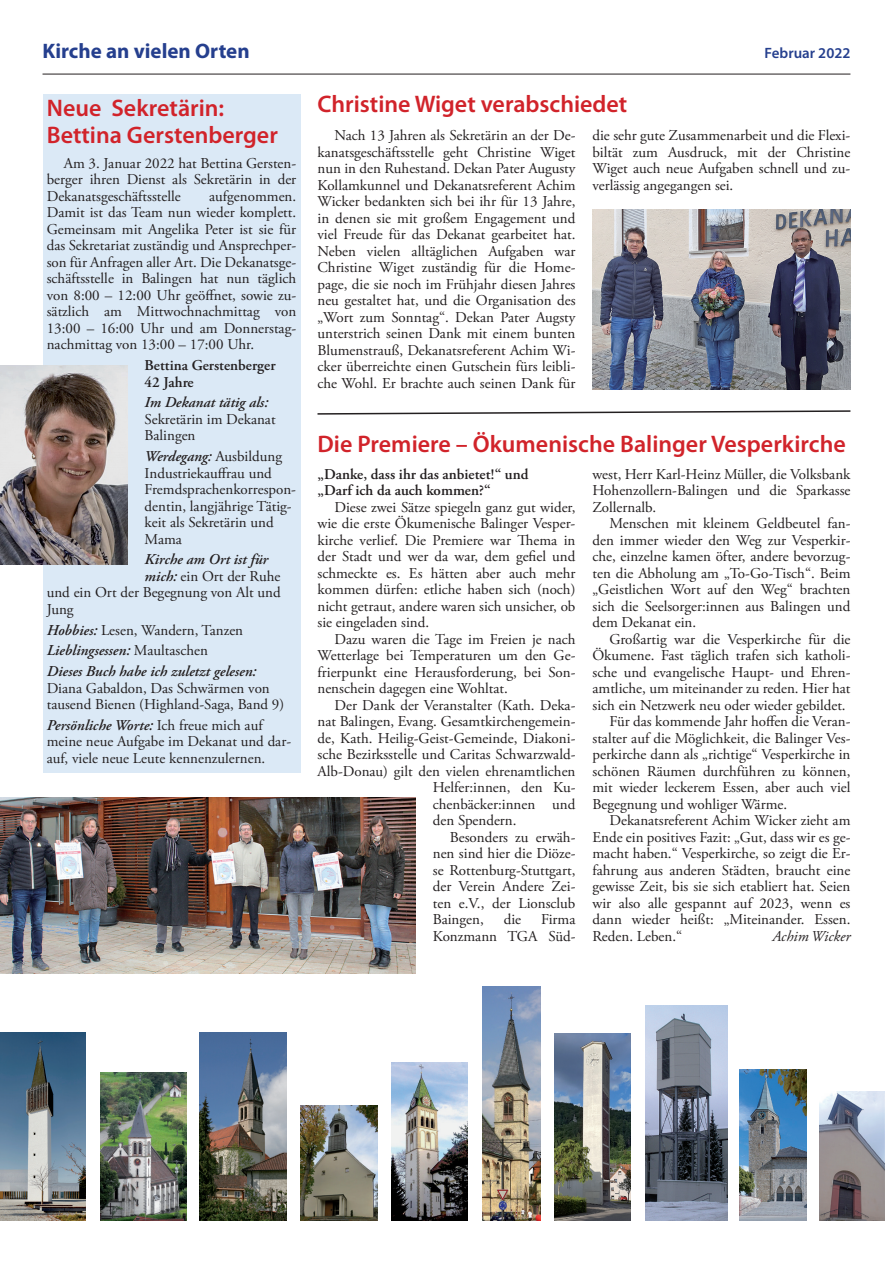
<style>
.page{position:relative;width:893px;height:1263px;background:#fff}
.page>*{position:absolute;margin:0;border:0;box-sizing:border-box;transform-origin:0 0}
.t1{font:600 24px/27px "Myriad Pro";color:#d1232a}
.t2{font:700 21px "Myriad Pro";color:#253f8e}
.t3{font:15px/16.5px "Adobe Garamond Pro";color:#231f20;text-align:justify}
.t4{font:italic 600 15px/20.7px "Adobe Garamond Pro";color:#231f20}
.t5{font:600 15px/16.5px "Adobe Garamond Pro";color:#231f20}
.t6{font:600 15px "Myriad Pro";color:#253f8e}
.t7{font:italic 15px "Adobe Garamond Pro";color:#231f20}
.s1{font-weight:600;font-style:italic}
.s2{font-weight:400;font-style:normal}
</style>
<div class="page">
<hr style="left:43px;top:74px;width:807px;height:1px;background:#231f20">
<img style="left:740px;top:1069px;width:66px;height:151px">
<img style="left:100px;top:1072px;width:87px;height:148px">
<img style="left:391px;top:1063px;width:77px;height:157px">
<img style="left:200px;top:1033px;width:87px;height:187px">
<img style="left:0;top:1033px;width:86px;height:187px">
<img style="left:300px;top:1106px;width:77px;height:114px">
<img style="left:554px;top:1034px;width:77px;height:186px">
<img style="left:819px;top:1091px;width:66px;height:129px">
<img style="left:483px;top:986px;width:57px;height:234px">
<img style="left:645px;top:1005px;width:82px;height:215px">
<div style="left:43px;top:94px;width:257px;height:678px;background:#dbe9f6"></div>
<img style="left:0;top:365px;width:128px;height:199px">
<img style="left:592px;top:209px;width:258px;height:180px">
<svg style="left:317px;top:410px;width:534px;height:5px"></svg>
<img style="left:0;top:797px;width:416px;height:176px">
<h2 class="t2" style="left:43px;top:38px;width:209px">Kirche an vielen Orten</h2>
<p class="t6" style="left:765px;top:44px;width:87px">Februar 2022</p>
<h1 class="t1" style="left:47px;top:94px;width:233px">Neue Sekretärin:<br>Bettina Gerstenberger</h1>
<p class="t3" style="left:47px;top:155px;width:251px;text-indent:17px">Am 3. Januar 2022 hat Bettina Gersten&shy;berger ihren Dienst als Sekretärin in der Dekanatsgeschäftsstelle</p>
<p class="t3" style="left:47px;top:188px;width:251px;text-indent:162px">aufgenommen.<br>Damit ist das Team nun wieder komplett.<br>Gemeinsam mit Angelika Peter ist sie für das Sekretariat zuständig und Ansprechper&shy;son für Anfragen aller Art. Die Dekanatsge&shy;schäftsstelle in Balingen hat nun täglich von 8:00 – 12:00 Uhr geöffnet, sowie zu&shy;sätzlich am Mittwochnachmittag von 13:00 – 16:00 Uhr und am Donnerstag&shy;nachmittag von 13:00 – 17:00 Uhr.</p>
<p class="t5" style="left:145px;top:357px;width:132px">Bettina Gerstenberger<br>42 Jahre</p>
<p class="t4" style="left:145px;top:393px;width:125px">Im Dekanat tätig als:</p>
<p class="t3" style="left:145px;top:411px;width:133px">Sekretärin im Dekanat<br>Balingen</p>
<p class="t3" style="left:145px;top:449px;width:153px;text-align:left"><span class="s1">Werdegang:</span> Ausbildung<br>Industriekauffrau und<br>Fremdsprachenkorrespon&shy;dentin, langjährige Tätig&shy;keit als Sekretärin und<br>Mama</p>
<p class="t4" style="left:145px;top:550px;width:125px">Kirche am Ort ist für</p>
<p class="t3" style="left:145px;top:568px;width:137px"><span class="s1">mich:</span> ein Ort der Ruhe</p>
<p class="t3" style="left:47px;top:585px;width:235px">und ein Ort der Begegnung von Alt und</p>
<p class="t3" style="left:47px;top:601px;width:28px">Jung</p>
<p class="t4" style="left:47px;top:620px;width:211px">Hobbies: <span class="s2">Lesen, Wandern, Tanzen<br></span>Lieblingsessen: <span class="s2">Maultaschen<br></span>Dieses Buch habe ich zuletzt gelesen:</p>
<p class="t3" style="left:47px;top:680px;width:239px">Diana Gabaldon, Das Schwärmen von tausend Bienen (Highland-Saga, Band 9)</p>
<p class="t3" style="left:47px;top:717px;width:246px;text-align:left"><span class="s1">Persönliche Worte:</span> Ich freue mich auf meine neue Aufgabe im Dekanat und dar&shy;auf, viele neue Leute kennenzulernen.</p>
<h1 class="t1" style="left:317px;top:89px;width:311px">Christine Wiget verabschiedet</h1>
<p class="t3" style="left:317px;top:128px;width:259px;text-indent:17px">Nach 13 Jahren als Sekretärin an der De&shy;kanatsgeschäftsstelle geht Christine Wiget nun in den Ruhestand. Dekan Pater Augusty Kollamkunnel und Dekanatsreferent Achim Wicker bedankten sich bei ihr für 13 Jahre, in denen sie mit großem Engagement und viel Freude für das Dekanat gearbeitet hat.<br>Neben vielen alltäglichen Aufgaben war Christine Wiget zuständig für die Home&shy;page, die sie noch im Frühjahr diesen Jahres neu gestaltet hat, und die Organisation des „Wort zum Sonntag“. Dekan Pater Augsty unterstrich seinen Dank mit einem bunten Blumenstrauß, Dekanatsreferent Achim Wi&shy;cker überreichte einen Gutschein fürs leibli&shy;che Wohl. Er brachte auch seinen Dank für</p>
<p class="t3" style="left:592px;top:128px;width:259px">die sehr gute Zusammenarbeit und die Flexi&shy;biltät zum Ausdruck, mit der Christine Wiget auch neue Aufgaben schnell und zu&shy;verlässig angegangen sei.</p>
<h1 class="t1" style="left:317px;top:430px;width:530px">Die Premiere – Ökumenische Balinger Vesperkirche</h1>
<p class="t5" style="left:317px;top:466px;width:212px">„Danke, dass ihr das anbietet!“ und „Darf ich da auch kommen?“</p>
<p class="t3" style="left:317px;top:499px;width:259px;text-indent:17px">Diese zwei Sätze spiegeln ganz gut wider, wie die erste Ökumenische Balinger Vesper&shy;kirche verlief. Die Premiere war Thema in der Stadt und wer da war, dem gefiel und schmeckte es. Es hätten aber auch mehr kommen dürfen: etliche haben sich (noch) nicht getraut, andere waren sich unsicher, ob sie eingeladen sind.</p>
<p class="t3" style="left:317px;top:631px;width:259px;text-indent:17px">Dazu waren die Tage im Freien je nach Wetterlage bei Temperaturen um den Ge&shy;frierpunkt eine Herausforderung, bei Son&shy;nenschein dagegen eine Wohltat.</p>
<p class="t3" style="left:334px;top:697px;width:242px">Der Dank der Veranstalter (Kath. Deka-</p>
<p class="t3" style="left:317px;top:714px;width:259px">nat Balingen, Evang. Gesamtkirchengemein-</p>
<p class="t3" style="left:317px;top:730px;width:259px">de, Kath. Heilig-Geist-Gemeinde, Diakoni-</p>
<p class="t3" style="left:317px;top:747px;width:259px">sche Bezirksstelle und Caritas Schwarzwald-</p>
<p class="t3" style="left:317px;top:763px;width:259px">Alb-Donau) gilt den vielen ehrenamtlichen</p>
<p class="t3" style="left:433px;top:780px;width:143px">Helfer:innen, den Ku-</p>
<p class="t3" style="left:433px;top:796px;width:144px">chenbäcker:innen und</p>
<p class="t3" style="left:433px;top:813px;width:85px">den Spendern.</p>
<p class="t3" style="left:450px;top:829px;width:127px">Besonders zu erwäh-</p>
<p class="t3" style="left:433px;top:846px;width:144px">nen sind hier die Diöze-</p>
<p class="t3" style="left:433px;top:862px;width:144px">se Rottenburg-Stuttgart,</p>
<p class="t3" style="left:433px;top:879px;width:144px">der Verein Andere Zei-</p>
<p class="t3" style="left:433px;top:895px;width:144px">ten e.V., der Lionsclub</p>
<p class="t3" style="left:433px;top:912px;width:52px">Baingen,</p>
<p class="t3" style="left:504px;top:912px;width:19px">die</p>
<p class="t3" style="left:433px;top:912px;width:144px;text-align:right">Firma<br>Konzmann TGA Süd-</p>
<p class="t3" style="left:592px;top:466px;width:259px">west, Herr Karl-Heinz Müller, die Volksbank Hohenzollern-Balingen und die Sparkasse Zollernalb.</p>
<p class="t3" style="left:592px;top:516px;width:259px;text-indent:17px">Menschen mit kleinem Geldbeutel fan&shy;den immer wieder den Weg zur Vesperkir&shy;che, einzelne kamen öfter, andere bevorzug&shy;ten die Abholung am „To-Go-Tisch“. Beim „Geistlichen Wort auf den Weg“ brachten sich die Seelsorger:innen aus Balingen und dem Dekanat ein.</p>
<p class="t3" style="left:609px;top:631px;width:242px">Großartig war die Vesperkirche für die</p>
<p class="t3" style="left:592px;top:648px;width:259px">Ökumene. Fast täglich trafen sich katholi-</p>
<p class="t3" style="left:592px;top:664px;width:259px">sche und evangelische Haupt- und Ehren-</p>
<p class="t3" style="left:592px;top:681px;width:259px">amtliche, um miteinander zu reden. Hier hat</p>
<p class="t3" style="left:592px;top:697px;width:255px">sich ein Netzwerk neu oder wieder gebildet.</p>
<p class="t3" style="left:609px;top:714px;width:242px">Für das kommende Jahr hoffen die Veran-</p>
<p class="t3" style="left:592px;top:730px;width:259px">stalter auf die Möglichkeit, die Balinger Ves-</p>
<p class="t3" style="left:592px;top:747px;width:259px">perkirche dann als „richtige“ Vesperkirche in</p>
<p class="t3" style="left:592px;top:763px;width:259px">schönen Räumen durchführen zu können,</p>
<p class="t3" style="left:592px;top:780px;width:259px">mit wieder leckerem Essen, aber auch viel</p>
<p class="t3" style="left:592px;top:796px;width:196px">Begegnung und wohliger Wärme.</p>
<p class="t3" style="left:609px;top:813px;width:242px">Dekanatsreferent Achim Wicker zieht am</p>
<p class="t3" style="left:592px;top:829px;width:259px">Ende ein positives Fazit: „Gut, dass wir es ge-</p>
<p class="t3" style="left:592px;top:846px;width:259px">macht haben.“ Vesperkirche, so zeigt die Er-</p>
<p class="t3" style="left:592px;top:862px;width:259px">fahrung aus anderen Städten, braucht eine</p>
<p class="t3" style="left:592px;top:879px;width:259px">gewisse Zeit, bis sie sich etabliert hat. Seien</p>
<p class="t3" style="left:592px;top:895px;width:259px">wir also alle gespannt auf 2023, wenn es</p>
<p class="t3" style="left:592px;top:912px;width:259px">dann wieder heißt: „Miteinander. Essen.</p>
<p class="t3" style="left:592px;top:928px;width:91px">Reden. Leben.“</p>
<p class="t7" style="left:773px;top:927px;width:79px">Achim Wicker</p>
</div>
